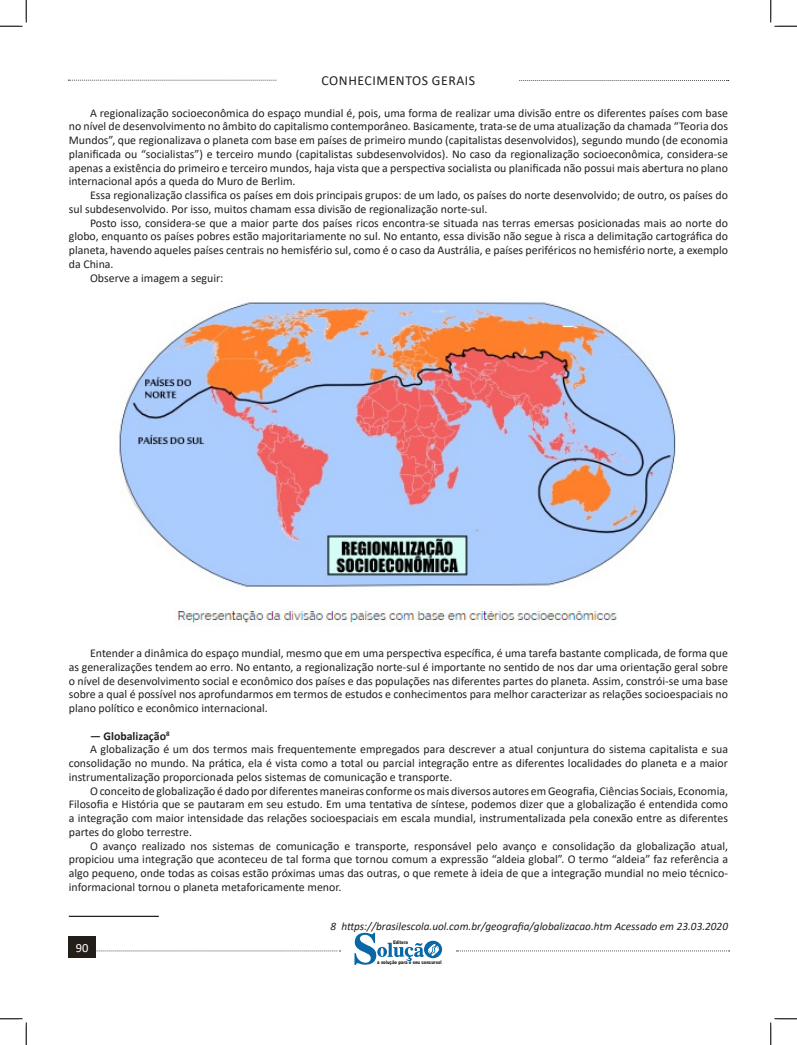
<style>
.page{position:relative;width:797px;height:1045px;background:#fff}
.page>*{position:absolute;margin:0;border:0;box-sizing:border-box;transform-origin:0 0}
.t1{font:13.75px "Calibri";letter-spacing:.04em;color:#231f20}
.t2{font:12.5px "Calibri";color:#fff}
.t3{font:11.88px/13.8px "Calibri";color:#231f20;text-align:justify}
.t4{font:700 11.88px "Calibri";color:#231f20}
.FONT_REF{font:italic 11.25px "Calibri";color:#231f20}
.t5{font:900 5px "Arial";color:#231f20;scale:.76 1}
</style>
<div class="page">
<svg style="left:96px;top:950px;width:244px;height:1px"></svg>
<svg style="left:68px;top:80px;width:209px;height:1px"></svg>
<svg style="left:519px;top:80px;width:209px;height:1px"></svg>
<svg style="left:456px;top:950px;width:273px;height:1px"></svg>
<div style="left:68px;top:936px;width:28px;height:22px;background:#241e1b"></div>
<svg style="left:354px;top:930px;width:88px;height:35px"></svg>
<img style="left:119px;top:302px;width:557px;height:324px">
<hr style="left:69px;top:915px;width:90px;height:2px;background:#231f20">
<svg style="left:0;top:0;width:27px;height:27px"></svg>
<svg style="left:0;top:1018px;width:27px;height:27px"></svg>
<svg style="left:770px;top:0;width:27px;height:27px"></svg>
<svg style="left:770px;top:1018px;width:27px;height:27px"></svg>
<p class="t1" style="left:321px;top:71px;width:155px">CONHECIMENTOS GERAIS</p>
<p class="t3" style="left:69px;top:106px;width:660px;text-indent:21px">A regionalização socioeconômica do espaço mundial é, pois, uma forma de realizar uma divisão entre os diferentes países com base no nível de desenvolvimento no âmbito do capitalismo contemporâneo. Basicamente, trata-se de uma atualização da chamada “Teoria dos Mundos”, que regionalizava o planeta com base em países de primeiro mundo (capitalistas desenvolvidos), segundo mundo (de economia planificada ou “socialistas”) e terceiro mundo (capitalistas subdesenvolvidos). No caso da regionalização socioeconômica, considera-se apenas a existência do primeiro e terceiro mundos, haja vista que a perspectiva socialista ou planificada não possui mais abertura no plano internacional após a queda do Muro de Berlim.</p>
<p class="t3" style="left:69px;top:188px;width:660px;text-indent:21px">Essa regionalização classifica os países em dois principais grupos: de um lado, os países do norte desenvolvido; de outro, os países do sul subdesenvolvido. Por isso, muitos chamam essa divisão de regionalização norte-sul.</p>
<p class="t3" style="left:69px;top:216px;width:660px;text-indent:21px">Posto isso, considera-se que a maior parte dos países ricos encontra-se situada nas terras emersas posicionadas mais ao norte do globo, enquanto os países pobres estão majoritariamente no sul. No entanto, essa divisão não segue à risca a delimitação cartográfica do planeta, havendo aqueles países centrais no hemisfério sul, como é o caso da Austrália, e países periféricos no hemisfério norte, a exemplo da China.</p>
<p class="t3" style="left:90px;top:271px;width:135px">Observe a imagem a seguir:</p>
<p class="t3" style="left:69px;top:646px;width:660px;text-indent:21px">Entender a dinâmica do espaço mundial, mesmo que em uma perspectiva específica, é uma tarefa bastante complicada, de forma que as generalizações tendem ao erro. No entanto, a regionalização norte-sul é importante no sentido de nos dar uma orientação geral sobre o nível de desenvolvimento social e econômico dos países e das populações nas diferentes partes do planeta. Assim, constrói-se uma base sobre a qual é possível nos aprofundarmos em termos de estudos e conhecimentos para melhor caracterizar as relações socioespaciais no plano político e econômico internacional.</p>
<p class="t4" style="left:90px;top:727px;width:81px">— Globalização<sup>8</sup></p>
<p class="t3" style="left:69px;top:742px;width:660px;text-indent:21px">A globalização é um dos termos mais frequentemente empregados para descrever a atual conjuntura do sistema capitalista e sua consolidação no mundo. Na prática, ela é vista como a total ou parcial integração entre as diferentes localidades do planeta e a maior instrumentalização proporcionada pelos sistemas de comunicação e transporte.</p>
<p class="t3" style="left:69px;top:783px;width:660px;text-indent:21px">O conceito de globalização é dado por diferentes maneiras conforme os mais diversos autores em Geografia, Ciências Sociais, Economia, Filosofia e História que se pautaram em seu estudo. Em uma tentativa de síntese, podemos dizer que a globalização é entendida como a integração com maior intensidade das relações socioespaciais em escala mundial, instrumentalizada pela conexão entre as diferentes partes do globo terrestre.</p>
<p class="t3" style="left:69px;top:838px;width:660px;text-indent:21px">O avanço realizado nos sistemas de comunicação e transporte, responsável pelo avanço e consolidação da globalização atual, propiciou uma integração que aconteceu de tal forma que tornou comum a expressão “aldeia global”. O termo “aldeia” faz referência a algo pequeno, onde todas as coisas estão próximas umas das outras, o que remete à ideia de que a integração mundial no meio técnico&shy;informacional tornou o planeta metaforicamente menor.</p>
<p class="FONT_REF" style="left:330px;top:918px;width:399px">8 https://brasilescola.uol.com.br/geografia/globalizacao.htm Acessado em 23.03.2020</p>
<p class="t2" style="left:73px;top:940px;width:17px">9090</p>
<p class="t5" style="left:393px;top:939px;width:21px">Editora</p>
<p class="t5" style="left:377px;top:959px;width:86px">a solução para o seu concurso!</p>
</div>
